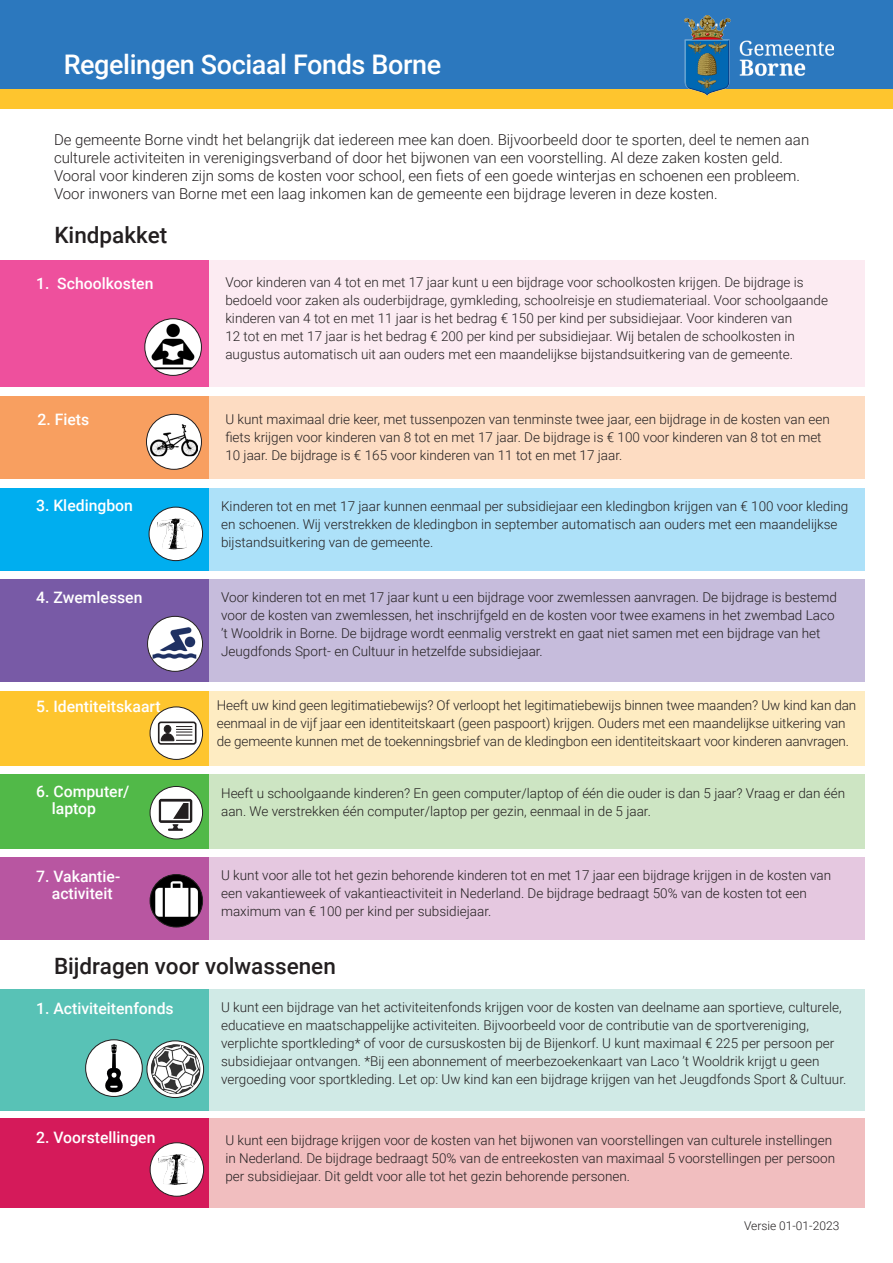
<style>
.page{position:relative;width:893px;height:1263px;background:#fff}
.page>*{position:absolute;margin:0;border:0;box-sizing:border-box;transform-origin:0 0}
.t1{font:500 27px "Roboto";letter-spacing:-.015em;color:#fff}
.t2{font:500 22.5px "Roboto";color:#231f20}
.t3{font:500 15.75px/17.2px "Roboto";color:#fff}
.t4{font:300 15px/18px "Roboto";color:#231f20}
.t5{font:300 13.5px/18px "Roboto";color:#231f20}
.t6{font:300 12px "Roboto";color:#231f20}
</style>
<div class="page">
<div style="left:0;top:0;width:893px;height:106px;background:#2c78be"></div>
<div style="left:0;top:89px;width:893px;height:20px;background:#fec52e"></div>
<img style="left:684px;top:16px;width:149px;height:80px">
<div style="left:208px;top:260px;width:657px;height:127px;background:#fcebf2"></div>
<div style="left:0;top:260px;width:208px;height:127px;background:#ee509d"></div>
<img style="left:145px;top:319px;width:56px;height:56px;border-radius:28px">
<div style="left:144px;top:318px;width:58px;height:58px;border:1px solid #231f20;border-radius:50%"></div>
<div style="left:208px;top:397px;width:657px;height:82px;background:#fddcc2"></div>
<div style="left:0;top:397px;width:208px;height:82px;background:#f89f60"></div>
<div style="left:146px;top:414px;width:55px;height:55px;background:#fff;border-radius:50%"></div>
<img style="left:150px;top:424px;width:48px;height:32px">
<div style="left:146px;top:414px;width:56px;height:56px;border:1px solid #231f20;border-radius:50%"></div>
<div style="left:208px;top:775px;width:657px;height:74px;background:#cde5c3"></div>
<div style="left:0;top:775px;width:208px;height:74px;background:#51b948"></div>
<div style="left:208px;top:857px;width:657px;height:83px;background:#e5c8e0"></div>
<div style="left:0;top:857px;width:208px;height:83px;background:#b856a1"></div>
<img style="left:150px;top:874px;width:53px;height:53px;border-radius:26px">
<div style="left:150px;top:874px;width:53px;height:53px;border:1px solid #231f20;border-radius:50%"></div>
<div style="left:208px;top:691px;width:657px;height:74px;background:#feecc2"></div>
<div style="left:0;top:691px;width:208px;height:74px;background:#fec52e"></div>
<div style="left:150px;top:707px;width:53px;height:52px;background:#fff;border-radius:50%"></div>
<svg style="left:159px;top:722px;width:37px;height:22px"></svg>
<div style="left:158px;top:721px;width:39px;height:24px;border:2px solid #231f20;border-radius:2px"></div>
<svg style="left:161px;top:725px;width:31px;height:16px"></svg>
<div style="left:150px;top:706px;width:53px;height:54px;border:1px solid #231f20;border-radius:50%"></div>
<svg style="left:150px;top:786px;width:53px;height:53px"></svg>
<svg style="left:159px;top:799px;width:33px;height:32px"></svg>
<div style="left:150px;top:786px;width:53px;height:53px;border:1px solid #231f20;border-radius:50%"></div>
<div style="left:208px;top:579px;width:657px;height:102px;background:#c6bcdc"></div>
<div style="left:0;top:579px;width:208px;height:102px;background:#785aa6"></div>
<svg style="left:148px;top:616px;width:55px;height:55px"></svg>
<img style="left:148px;top:622px;width:55px;height:44px">
<div style="left:147px;top:616px;width:56px;height:56px;border:1px solid #231f20;border-radius:50%"></div>
<div style="left:208px;top:1118px;width:657px;height:90px;background:#f1bebf"></div>
<div style="left:0;top:1118px;width:208px;height:90px;background:#d51a5a"></div>
<div style="left:150px;top:1143px;width:54px;height:53px;background:#fff;border-radius:50%"></div>
<img style="left:158px;top:1154px;width:37px;height:31px">
<div style="left:150px;top:1142px;width:54px;height:55px;border:1px solid #231f20;border-radius:50%"></div>
<div style="left:208px;top:989px;width:657px;height:121px;background:#d0eae6"></div>
<div style="left:0;top:989px;width:208px;height:121px;background:#58c2b6"></div>
<svg style="left:147px;top:1041px;width:57px;height:56px"></svg>
<img style="left:147px;top:1044px;width:54px;height:52px">
<div style="left:146px;top:1040px;width:58px;height:58px;border:1px solid #231f20;border-radius:50%"></div>
<div style="left:86px;top:1040px;width:56px;height:56px;background:#fff;border-radius:50%"></div>
<svg style="left:105px;top:1044px;width:18px;height:48px"></svg>
<div style="left:85px;top:1039px;width:58px;height:58px;border:1px solid #231f20;border-radius:50%"></div>
<div style="left:208px;top:488px;width:657px;height:83px;background:#ade1f9"></div>
<div style="left:0;top:488px;width:208px;height:83px;background:#00aeef"></div>
<div style="left:149px;top:507px;width:54px;height:54px;background:#fff;border-radius:50%"></div>
<img style="left:157px;top:518px;width:37px;height:31px">
<div style="left:149px;top:507px;width:54px;height:54px;border:1px solid #231f20;border-radius:50%"></div>
<h1 class="t1" style="left:64px;top:46px;width:379px">Regelingen Sociaal Fonds Borne</h1>
<p class="t4" style="left:54px;top:130px;width:757px">De gemeente Borne vindt het belangrijk dat iedereen mee kan doen. Bijvoorbeeld door te sporten, deel te nemen aan culturele activiteiten in verenigingsverband of door het bijwonen van een voorstelling. Al deze zaken kosten geld.<br>Vooral voor kinderen zijn soms de kosten voor school, een fiets of een goede winterjas en schoenen een probleem.<br>Voor inwoners van Borne met een laag inkomen kan de gemeente een bijdrage leveren in deze kosten.</p>
<h2 class="t2" style="left:54px;top:219px;width:114px">Kindpakket</h2>
<p class="t5" style="left:225px;top:273px;width:604px">Voor kinderen van 4 tot en met 17 jaar kunt u een bijdrage voor schoolkosten krijgen. De bijdrage is bedoeld voor zaken als ouderbijdrage, gymkleding, schoolreisje en studiemateriaal. Voor schoolgaande kinderen van 4 tot en met 11 jaar is het bedrag € 150 per kind per subsidiejaar. Voor kinderen van<br>12 tot en met 17 jaar is het bedrag € 200 per kind per subsidiejaar. Wij betalen de schoolkosten in augustus automatisch uit aan ouders met een maandelijkse bijstandsuitkering van de gemeente.</p>
<p class="t3" style="left:36px;top:274px;width:119px">1. Schoolkosten</p>
<p class="t3" style="left:38px;top:411px;width:53px">2. Fiets</p>
<p class="t5" style="left:225px;top:409px;width:606px">U kunt maximaal drie keer, met tussenpozen van tenminste twee jaar, een bijdrage in de kosten van een fiets krijgen voor kinderen van 8 tot en met 17 jaar. De bijdrage is € 100 voor kinderen van 8 tot en met<br>10 jaar. De bijdrage is € 165 voor kinderen van 11 tot en met 17 jaar.</p>
<p class="t3" style="left:36px;top:496px;width:98px">3. Kledingbon</p>
<p class="t5" style="left:221px;top:496px;width:629px">Kinderen tot en met 17 jaar kunnen eenmaal per subsidiejaar een kledingbon krijgen van € 100 voor kleding en schoenen. Wij verstrekken de kledingbon in september automatisch aan ouders met een maandelijkse bijstandsuitkering van de gemeente.</p>
<p class="t3" style="left:36px;top:588px;width:108px">4. Zwemlessen</p>
<p class="t5" style="left:221px;top:588px;width:617px">Voor kinderen tot en met 17 jaar kunt u een bijdrage voor zwemlessen aanvragen. De bijdrage is bestemd voor de kosten van zwemlessen, het inschrijfgeld en de kosten voor twee examens in het zwembad Laco ’t Wooldrik in Borne. De bijdrage wordt eenmalig verstrekt en gaat niet samen met een bijdrage van het Jeugdfonds Sport- en Cultuur in hetzelfde subsidiejaar.</p>
<p class="t3" style="left:36px;top:698px;width:126px">5. Identiteitskaart</p>
<p class="t5" style="left:217px;top:695px;width:641px">Heeft uw kind geen legitimatiebewijs? Of verloopt het legitimatiebewijs binnen twee maanden? Uw kind kan dan eenmaal in de vijf jaar een identiteitskaart (geen paspoort) krijgen. Ouders met een maandelijkse uitkering van de gemeente kunnen met de toekenningsbrief van de kledingbon een identiteitskaart voor kinderen aanvragen.</p>
<p class="t3" style="left:52px;top:782px;width:79px;text-indent:-16px">6. Computer/ laptop</p>
<p class="t5" style="left:221px;top:783px;width:625px">Heeft u schoolgaande kinderen? En geen computer/laptop of één die ouder is dan 5 jaar? Vraag er dan één aan. We verstrekken één computer/laptop per gezin, eenmaal in de 5 jaar.</p>
<p class="t3" style="left:36px;top:867px;width:86px;text-align:center">7. Vakantie&shy;activiteit</p>
<p class="t5" style="left:221px;top:866px;width:612px">U kunt voor alle tot het gezin behorende kinderen tot en met 17 jaar een bijdrage krijgen in de kosten van een vakantieweek of vakantieactiviteit in Nederland. De bijdrage bedraagt 50% van de kosten tot een maximum van € 100 per kind per subsidiejaar.</p>
<h2 class="t2" style="left:54px;top:950px;width:283px">Bijdragen voor volwassenen</h2>
<p class="t3" style="left:36px;top:999px;width:139px">1. Activiteitenfonds</p>
<p class="t3" style="left:36px;top:1128px;width:121px">2. Voorstellingen</p>
<p class="t5" style="left:221px;top:997px;width:627px">U kunt een bijdrage van het activiteitenfonds krijgen voor de kosten van deelname aan sportieve, culturele, educatieve en maatschappelijke activiteiten. Bijvoorbeeld voor de contributie van de sportvereniging, verplichte sportkleding* of voor de cursuskosten bij de Bijenkorf. U kunt maximaal € 225 per persoon per subsidiejaar ontvangen. *Bij een abonnement of meerbezoekenkaart van Laco ’t Wooldrik krijgt u geen vergoeding voor sportkleding. Let op: Uw kind kan een bijdrage krijgen van het Jeugdfonds Sport &amp; Cultuur.</p>
<p class="t5" style="left:225px;top:1131px;width:611px">U kunt een bijdrage krijgen voor de kosten van het bijwonen van voorstellingen van culturele instellingen in Nederland. De bijdrage bedraagt 50% van de entreekosten van maximaal 5 voorstellingen per persoon per subsidiejaar. Dit geldt voor alle tot het gezin behorende personen.</p>
<p class="t6" style="left:744px;top:1217px;width:97px">Versie 01-01-2023</p>
</div>
